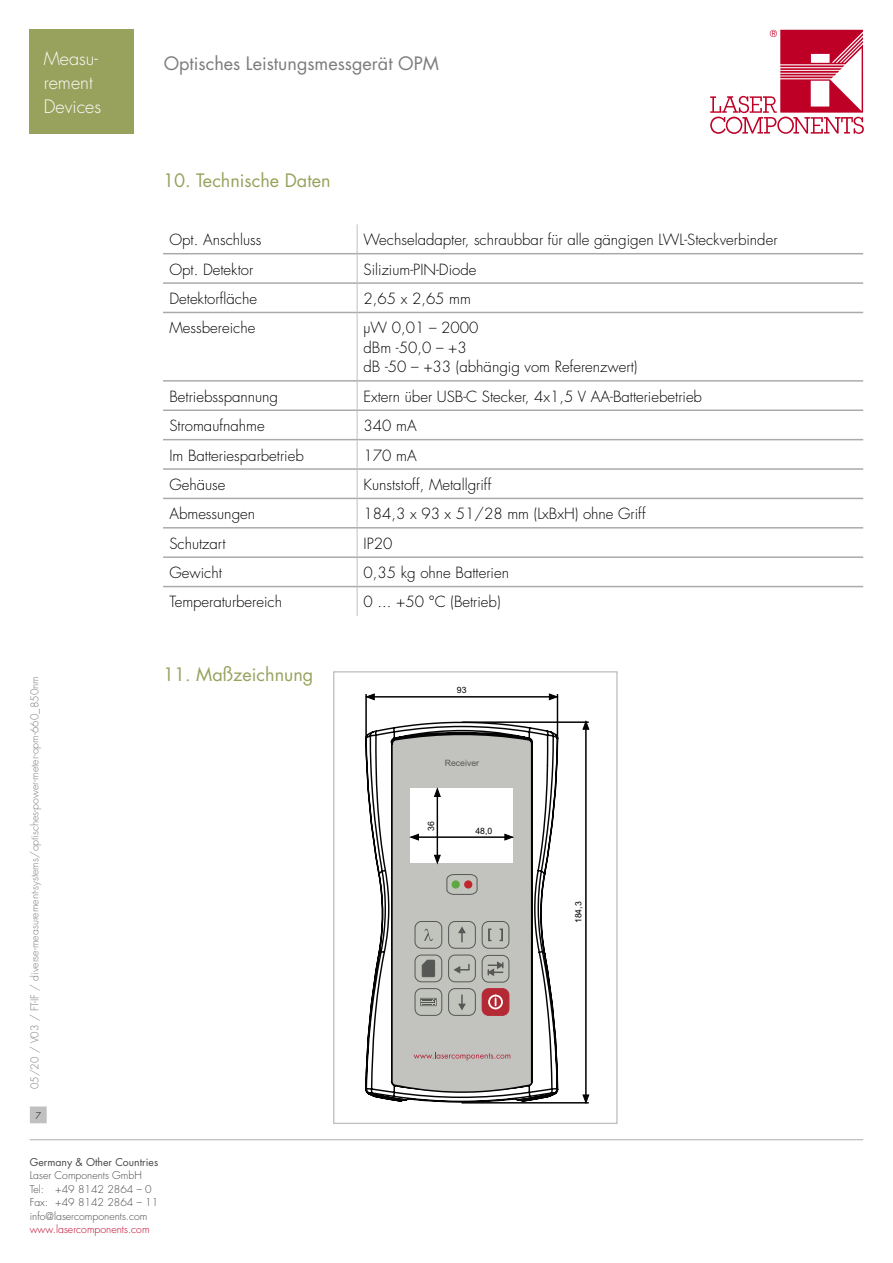
<style>
.page{position:relative;width:893px;height:1263px;background:#fff}
.page>*{position:absolute;margin:0;border:0;box-sizing:border-box;transform-origin:0 0}
.t1{font:18px "Futura Std";color:#98a25d}
.t2{font:18px "Futura Std";color:#7c7c7c}
.t3{font:300 18px/24px "Futura Std";color:#fff}
.t4{font:300 15px/19.5px "Futura Std";color:#000}
.t5{font:300 10.5px "Futura Std";color:#7c7c7c}
.t6{font:300 10.5px/13.5px "Futura Std";color:#484848}
.t7{font:300 10.5px "Futura Std";color:#be0027}
.t8{font:10.5px "Futura Std";color:#484848}
.t9{font:300 9px "Futura Std";color:#000}
.t10{font:8.7px "Arial";color:#000}
.t11{font:8.7px "Arial";color:#575755}
</style>
<div class="page">
<svg style="left:710px;top:30px;width:153px;height:104px"></svg>
<hr style="left:30px;top:1139px;width:833px;height:1px;background:#c0c0c0">
<div style="left:31px;top:1107px;width:15px;height:16px;background:#c0c0c0"></div>
<div style="left:30px;top:1106px;width:17px;height:17px;border:1px solid #c0c0c0"></div>
<svg style="left:365px;top:693px;width:194px;height:410px"></svg>
<hr style="left:462px;top:721px;width:127px;height:2px;background:#000">
<hr style="left:462px;top:1102px;width:127px;height:1px;background:#000">
<hr style="left:585px;top:726px;width:2px;height:372px;background:#000">
<svg style="left:582px;top:720px;width:7px;height:10px"></svg>
<svg style="left:582px;top:1094px;width:7px;height:10px"></svg>
<svg style="left:390px;top:731px;width:143px;height:363px;background:#b8b8b4"></svg>
<div style="left:411px;top:789px;width:102px;height:74px;background:#fff"></div>
<hr style="left:437px;top:794px;width:1px;height:64px;background:#000">
<svg style="left:433px;top:854px;width:8px;height:10px"></svg>
<svg style="left:433px;top:788px;width:8px;height:9px"></svg>
<hr style="left:416px;top:836px;width:92px;height:2px;background:#000">
<svg style="left:410px;top:833px;width:9px;height:8px"></svg>
<svg style="left:504px;top:833px;width:10px;height:8px"></svg>
<svg style="left:446px;top:874px;width:32px;height:21px"></svg>
<div style="left:452px;top:880px;width:8px;height:8px;background:#5fa841;border-radius:50%"></div>
<div style="left:464px;top:880px;width:8px;height:8px;background:#c1262e;border-radius:50%"></div>
<div style="left:482px;top:988px;width:27px;height:27px;background:#b42934;border-radius:7px"></div>
<div style="left:482px;top:988px;width:27px;height:28px;border:1px solid #b42934;border-radius:7px"></div>
<svg style="left:488px;top:994px;width:15px;height:16px"></svg>
<div style="left:415px;top:988px;width:27px;height:27px;background:#c1c3bd;border-radius:7px"></div>
<div style="left:415px;top:988px;width:27px;height:28px;border:1px solid #575755;border-radius:7px"></div>
<div style="left:415px;top:955px;width:27px;height:27px;background:#c1c3bd;border-radius:7px"></div>
<div style="left:415px;top:955px;width:27px;height:27px;border:1px solid #575755;border-radius:7px"></div>
<div style="left:482px;top:955px;width:27px;height:27px;background:#c1c3bd;border-radius:7px"></div>
<div style="left:482px;top:955px;width:27px;height:27px;border:1px solid #575755;border-radius:7px"></div>
<div style="left:449px;top:955px;width:26px;height:27px;background:#c1c3bd;border-radius:7px"></div>
<div style="left:448px;top:955px;width:28px;height:27px;border:1px solid #575755;border-radius:7px"></div>
<div style="left:449px;top:988px;width:26px;height:27px;background:#c1c3bd;border-radius:7px"></div>
<div style="left:448px;top:988px;width:28px;height:28px;border:1px solid #575755;border-radius:7px"></div>
<svg style="left:422px;top:960px;width:13px;height:17px"></svg>
<svg style="left:420px;top:998px;width:17px;height:8px"></svg>
<svg style="left:487px;top:961px;width:17px;height:15px"></svg>
<svg style="left:458px;top:995px;width:8px;height:15px"></svg>
<svg style="left:453px;top:964px;width:17px;height:10px"></svg>
<div style="left:415px;top:921px;width:27px;height:27px;background:#c1c3bd;border-radius:7px"></div>
<div style="left:415px;top:921px;width:27px;height:28px;border:1px solid #575755;border-radius:7px"></div>
<svg style="left:424px;top:929px;width:9px;height:12px"></svg>
<div style="left:449px;top:921px;width:26px;height:27px;background:#c1c3bd;border-radius:7px"></div>
<div style="left:448px;top:921px;width:28px;height:28px;border:1px solid #575755;border-radius:7px"></div>
<div style="left:482px;top:921px;width:27px;height:27px;background:#c1c3bd;border-radius:7px"></div>
<div style="left:482px;top:921px;width:27px;height:28px;border:1px solid #575755;border-radius:7px"></div>
<svg style="left:488px;top:928px;width:3px;height:13px"></svg>
<svg style="left:500px;top:928px;width:3px;height:13px"></svg>
<svg style="left:458px;top:927px;width:8px;height:15px"></svg>
<svg style="left:414px;top:1052px;width:96px;height:9px"></svg>
<div style="left:333px;top:671px;width:285px;height:453px;border:1px solid #c0c0c0"></div>
<hr style="left:356px;top:224px;width:2px;height:29px;background:#d6d6d6">
<hr style="left:356px;top:254px;width:2px;height:28px;background:#d6d6d6">
<hr style="left:356px;top:284px;width:2px;height:28px;background:#d6d6d6">
<hr style="left:356px;top:313px;width:2px;height:67px;background:#d6d6d6">
<hr style="left:356px;top:382px;width:2px;height:27px;background:#d6d6d6">
<hr style="left:356px;top:411px;width:2px;height:28px;background:#d6d6d6">
<hr style="left:356px;top:440px;width:2px;height:28px;background:#d6d6d6">
<hr style="left:356px;top:470px;width:2px;height:28px;background:#d6d6d6">
<hr style="left:356px;top:499px;width:2px;height:28px;background:#d6d6d6">
<hr style="left:356px;top:528px;width:2px;height:28px;background:#d6d6d6">
<hr style="left:356px;top:558px;width:2px;height:28px;background:#d6d6d6">
<hr style="left:356px;top:587px;width:2px;height:29px;background:#d6d6d6">
<hr style="left:163px;top:253px;width:194px;height:1px;background:#aaa">
<hr style="left:357px;top:253px;width:506px;height:1px;background:#aaa">
<hr style="left:163px;top:282px;width:194px;height:2px;background:#aaa">
<hr style="left:357px;top:282px;width:506px;height:2px;background:#aaa">
<hr style="left:163px;top:312px;width:194px;height:1px;background:#aaa">
<hr style="left:357px;top:312px;width:506px;height:1px;background:#aaa">
<hr style="left:163px;top:380px;width:194px;height:2px;background:#aaa">
<hr style="left:357px;top:380px;width:506px;height:2px;background:#aaa">
<hr style="left:163px;top:409px;width:194px;height:2px;background:#aaa">
<hr style="left:357px;top:409px;width:506px;height:2px;background:#aaa">
<hr style="left:163px;top:439px;width:194px;height:1px;background:#aaa">
<hr style="left:357px;top:439px;width:506px;height:1px;background:#aaa">
<hr style="left:163px;top:468px;width:194px;height:2px;background:#aaa">
<hr style="left:357px;top:468px;width:506px;height:2px;background:#aaa">
<hr style="left:163px;top:498px;width:194px;height:1px;background:#aaa">
<hr style="left:357px;top:498px;width:506px;height:1px;background:#aaa">
<hr style="left:163px;top:527px;width:194px;height:1px;background:#aaa">
<hr style="left:357px;top:527px;width:506px;height:1px;background:#aaa">
<hr style="left:163px;top:556px;width:194px;height:2px;background:#aaa">
<hr style="left:357px;top:556px;width:506px;height:2px;background:#aaa">
<hr style="left:163px;top:586px;width:194px;height:1px;background:#aaa">
<hr style="left:357px;top:586px;width:506px;height:1px;background:#aaa">
<div style="left:30px;top:30px;width:104px;height:104px;background:#98a25d"></div>
<p class="t3" style="left:44px;top:47px;width:56px">Measu-</p>
<p class="t2" style="left:164px;top:52px;width:277px">Optisches Leistungsmessgerät OPM</p>
<p class="t3" style="left:44px;top:71px;width:59px">rement<br>Devices</p>
<p class="t1" style="left:163px;top:169px;width:169px">10. Technische Daten</p>
<p class="t4" style="left:169px;top:230px;width:94px">Opt. Anschluss</p>
<p class="t4" style="left:364px;top:230px;width:415px">Wechseladapter, schraubbar für alle gängigen LWL-Steckverbinder</p>
<p class="t4" style="left:169px;top:260px;width:85px">Opt. Detektor</p>
<p class="t4" style="left:364px;top:260px;width:114px">Silizium-PIN-Diode</p>
<p class="t4" style="left:169px;top:289px;width:89px">Detektorfläche</p>
<p class="t4" style="left:364px;top:289px;width:109px">2,65 x 2,65 mm</p>
<p class="t4" style="left:169px;top:319px;width:87px">Messbereiche</p>
<p class="t4" style="left:364px;top:319px;width:275px">μW 0,01 – 2000<br>dBm -50,0 – +3<br>dB -50 – +33 (abhängig vom Referenzwert)</p>
<p class="t4" style="left:169px;top:387px;width:110px">Betriebsspannung</p>
<p class="t4" style="left:364px;top:387px;width:340px">Extern über USB-C Stecker, 4x1,5 V AA-Batteriebetrieb</p>
<p class="t4" style="left:169px;top:416px;width:97px">Stromaufnahme</p>
<p class="t4" style="left:364px;top:416px;width:55px">340 mA</p>
<p class="t4" style="left:169px;top:446px;width:136px">Im Batteriesparbetrieb</p>
<p class="t4" style="left:364px;top:446px;width:55px">170 mA</p>
<p class="t4" style="left:169px;top:475px;width:58px">Gehäuse</p>
<p class="t4" style="left:364px;top:475px;width:129px">Kunststoff, Metallgriff</p>
<p class="t4" style="left:169px;top:504px;width:87px">Abmessungen</p>
<p class="t4" style="left:364px;top:504px;width:284px">184,3 x 93 x 51/28 mm (LxBxH) ohne Griff</p>
<p class="t4" style="left:169px;top:534px;width:58px">Schutzart</p>
<p class="t4" style="left:364px;top:534px;width:30px">IP20</p>
<p class="t4" style="left:169px;top:563px;width:54px">Gewicht</p>
<p class="t4" style="left:364px;top:563px;width:147px">0,35 kg ohne Batterien</p>
<p class="t4" style="left:169px;top:593px;width:114px">Temperaturbereich</p>
<p class="t4" style="left:364px;top:593px;width:139px">0 ... +50 °C (Betrieb)</p>
<p class="t5" style="left:28px;top:1089px;width:415px;rotate:-90deg">05/20 / V03 / FT-IF / diverse-measurement-systems/optisches-power-meter-opm-660_850nm</p>
<p class="t9" style="left:35px;top:1110px;width:7px">7</p>
<p class="t1" style="left:163px;top:663px;width:152px">11. Maßzeichnung</p>
<p class="t8" style="left:30px;top:1155px;width:130px">Germany &amp; Other Countries</p>
<p class="t6" style="left:30px;top:1169px;width:130px">Laser Components GmbH<br>Tel: +49 8142 2864 – 0<br>Fax: +49 8142 2864 – 11 info@lasercomponents.com</p>
<p class="t7" style="left:30px;top:1223px;width:121px">www.lasercomponents.com</p>
<p class="t10" style="left:457px;top:684px;width:11px">93</p>
<p class="t11" style="left:445px;top:756px;width:36px">Receiver</p>
<p class="t10" style="left:425px;top:831px;width:11px;rotate:-90deg">36</p>
<p class="t10" style="left:475px;top:825px;width:18px">48,0</p>
<p class="t10" style="left:572px;top:923px;width:23px;rotate:-90deg">184,3</p>
</div>
